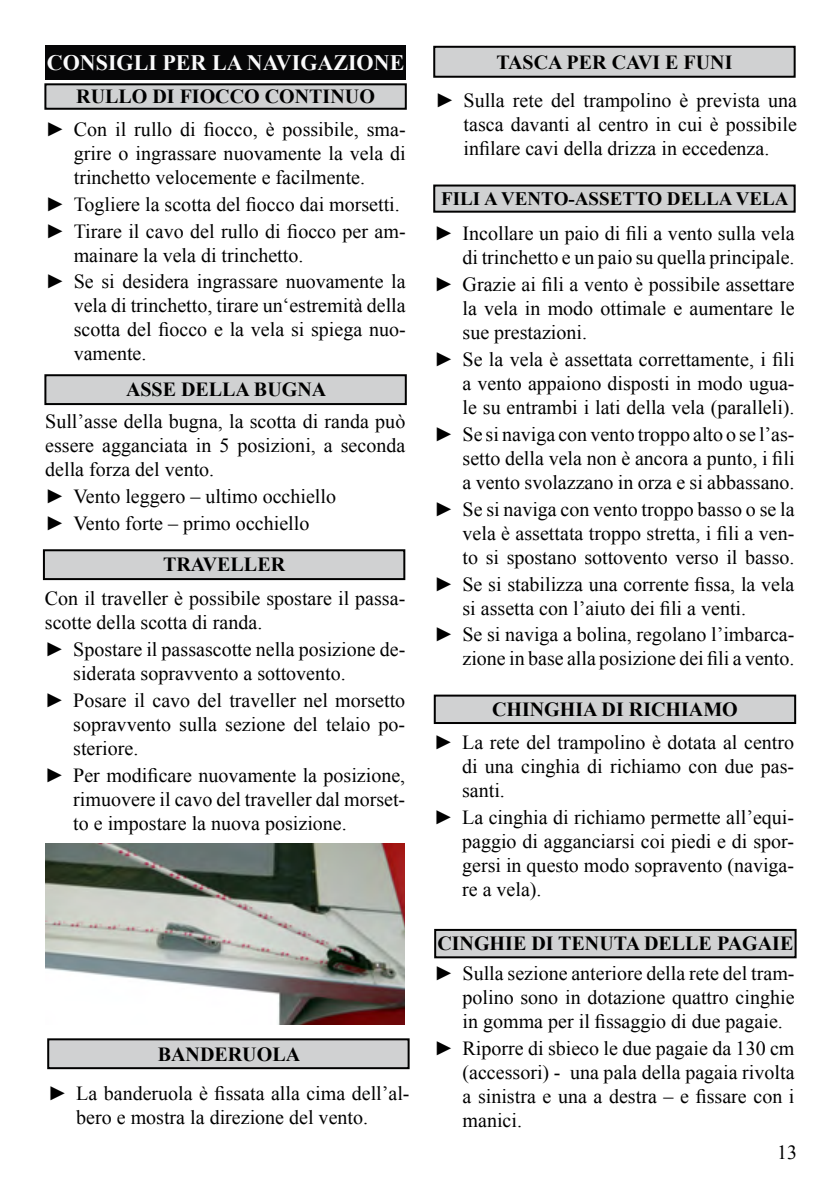
<style>
.page{position:relative;width:840px;height:1191px;background:#fff}
.page>*{position:absolute;margin:0;border:0;box-sizing:border-box;transform-origin:0 0}
.t1{font:700 22px "Times New Roman";color:#fafafb}
.t2{font:20px/24px "Times New Roman";color:#000;text-align:justify}
.t3{font:700 20px "Times New Roman";color:#000}
.t4{font:700 19px "Times New Roman";color:#000}
</style>
<div class="page">
<div style="left:45px;top:45px;width:360px;height:34px;background:#060607"></div>
<div style="left:48px;top:1039px;width:360px;height:29px;background:#d0d1d2"></div>
<div style="left:47px;top:1038px;width:362px;height:31px;border:2px solid #000"></div>
<div style="left:434px;top:185px;width:360px;height:27px;background:#d0d1d2"></div>
<div style="left:433px;top:184px;width:362px;height:29px;border:2px solid #000"></div>
<div style="left:435px;top:930px;width:360px;height:27px;background:#d0d1d2"></div>
<div style="left:434px;top:929px;width:362px;height:29px;border:2px solid #000"></div>
<div style="left:434px;top:695px;width:360px;height:28px;background:#d0d1d2"></div>
<div style="left:433px;top:694px;width:362px;height:30px;border:2px solid #000"></div>
<div style="left:45px;top:84px;width:360px;height:25px;background:#d0d1d2"></div>
<div style="left:44px;top:83px;width:362px;height:27px;border:2px solid #000"></div>
<div style="left:44px;top:550px;width:360px;height:29px;background:#d0d1d2"></div>
<div style="left:43px;top:549px;width:362px;height:31px;border:2px solid #000"></div>
<img style="left:45px;top:843px;width:359px;height:181px">
<div style="left:45px;top:375px;width:360px;height:29px;background:#d0d1d2"></div>
<div style="left:44px;top:374px;width:362px;height:31px;border:2px solid #000"></div>
<div style="left:434px;top:47px;width:360px;height:30px;background:#d0d1d2"></div>
<div style="left:433px;top:46px;width:362px;height:32px;border:2px solid #000"></div>
<p class="t1" style="left:47px;top:47px;width:359px">CONSIGLI PER LA NAVIGAZIONE</p>
<p class="t3" style="left:76px;top:83px;width:300px">RULLO DI FIOCCO CONTINUO</p>
<p class="t2" style="left:74px;top:117px;width:333px;text-indent:-28px">► Con il rullo di fiocco, è possibile, sma&shy;grire o ingrassare nuovamente la vela di trinchetto velocemente e facilmente.</p>
<p class="t2" style="left:45px;top:190px;width:362px;line-height:26.8px">► Togliere la scotta del fiocco dai morsetti. ► Tirare il cavo del rullo di fiocco per am-</p>
<p class="t2" style="left:45px;top:241px;width:362px;line-height:26.8px;text-indent:28px">mainare la vela di trinchetto.<br>► Se si desidera ingrassare nuovamente la</p>
<p class="t2" style="left:74px;top:293px;width:333px">vela di trinchetto, tirare un‘estremità della scotta del fiocco e la vela si spiega nuo&shy;vamente.</p>
<p class="t3" style="left:126px;top:376px;width:202px">ASSE DELLA BUGNA</p>
<p class="t2" style="left:45px;top:409px;width:361px">Sull’asse della bugna, la scotta di randa può essere agganciata in 5 posizioni, a seconda della forza del vento.</p>
<p class="t2" style="left:45px;top:482px;width:292px;line-height:26.8px">► Vento leggero – ultimo occhiello ► Vento forte – primo occhiello</p>
<p class="t3" style="left:163px;top:551px;width:123px">TRAVELLER</p>
<p class="t2" style="left:45px;top:586px;width:361px">Con il traveller è possibile spostare il passa&shy;scotte della scotta di randa.</p>
<p class="t2" style="left:73px;top:637px;width:333px;text-indent:-28px">► Spostare il passascotte nella posizione de&shy;siderata sopravvento a sottovento.</p>
<p class="t2" style="left:73px;top:688px;width:333px;text-indent:-28px">► Posare il cavo del traveller nel morsetto sopravvento sulla sezione del telaio po&shy;steriore.</p>
<p class="t2" style="left:73px;top:763px;width:333px;text-indent:-28px">► Per modificare nuovamente la posizione, rimuovere il cavo del traveller dal morset&shy;to e impostare la nuova posizione.</p>
<p class="t3" style="left:158px;top:1040px;width:144px">BANDERUOLA</p>
<p class="t2" style="left:76px;top:1081px;width:334px;text-indent:-28px">► La banderuola è fissata alla cima dell’al&shy;bero e mostra la direzione del vento.</p>
<p class="t3" style="left:496px;top:48px;width:237px">TASCA PER CAVI E FUNI</p>
<p class="t2" style="left:463px;top:88px;width:335px;text-indent:-28px">► Sulla rete del trampolino è prevista una tasca davanti al centro in cui è possibile infilare cavi della drizza in eccedenza.</p>
<p class="t4" style="left:441px;top:185px;width:349px">FILI A VENTO-ASSETTO DELLA VELA</p>
<p class="t2" style="left:434px;top:221px;width:362px;text-align:right">► Incollare un paio di fili a vento sulla vela di trinchetto e un paio su quella principale.</p>
<p class="t2" style="left:462px;top:272px;width:333px;text-indent:-28px">► Grazie ai fili a vento è possibile assettare la vela in modo ottimale e aumentare le sue prestazioni.</p>
<p class="t2" style="left:462px;top:347px;width:333px;text-indent:-28px">► Se la vela è assettata correttamente, i fili a vento appaiono disposti in modo ugua&shy;le su entrambi i lati della vela (paralleli).</p>
<p class="t2" style="left:462px;top:422px;width:333px;text-indent:-28px">► Se si naviga con vento troppo alto o se l’as&shy;setto della vela non è ancora a punto, i fili a vento svolazzano in orza e si abbassano.</p>
<p class="t2" style="left:462px;top:497px;width:333px;text-indent:-28px">► Se si naviga con vento troppo basso o se la vela è assettata troppo stretta, i fili a ven&shy;to si spostano sottovento verso il basso.</p>
<p class="t2" style="left:462px;top:571px;width:333px;text-indent:-28px">► Se si stabilizza una corrente fissa, la vela si assetta con l’aiuto dei fili a venti.</p>
<p class="t2" style="left:434px;top:622px;width:362px;text-align:right">► Se si naviga a bolina, regolano l’imbarca&shy;zione in base alla posizione dei fili a vento.</p>
<p class="t3" style="left:491px;top:695px;width:247px">CHINGHIA DI RICHIAMO</p>
<p class="t2" style="left:462px;top:730px;width:333px;text-indent:-28px">► La rete del trampolino è dotata al centro di una cinghia di richiamo con due pas&shy;santi.</p>
<p class="t2" style="left:462px;top:805px;width:333px;text-indent:-28px">► La cinghia di richiamo permette all’equi&shy;paggio di agganciarsi coi piedi e di spor&shy;gersi in questo modo sopravento (naviga&shy;re a vela).</p>
<p class="t3" style="left:437px;top:930px;width:357px">CINGHIE DI TENUTA DELLE PAGAIE</p>
<p class="t2" style="left:462px;top:961px;width:333px;text-indent:-28px">► Sulla sezione anteriore della rete del tram&shy;polino sono in dotazione quattro cinghie in gomma per il fissaggio di due pagaie.</p>
<p class="t2" style="left:462px;top:1036px;width:333px;text-indent:-28px">► Riporre di sbieco le due pagaie da 130 cm (accessori) - una pala della pagaia rivolta a sinistra e una a destra – e fissare con i manici.</p>
<p class="t2" style="left:776px;top:1140px;width:21px">13</p>
</div>
